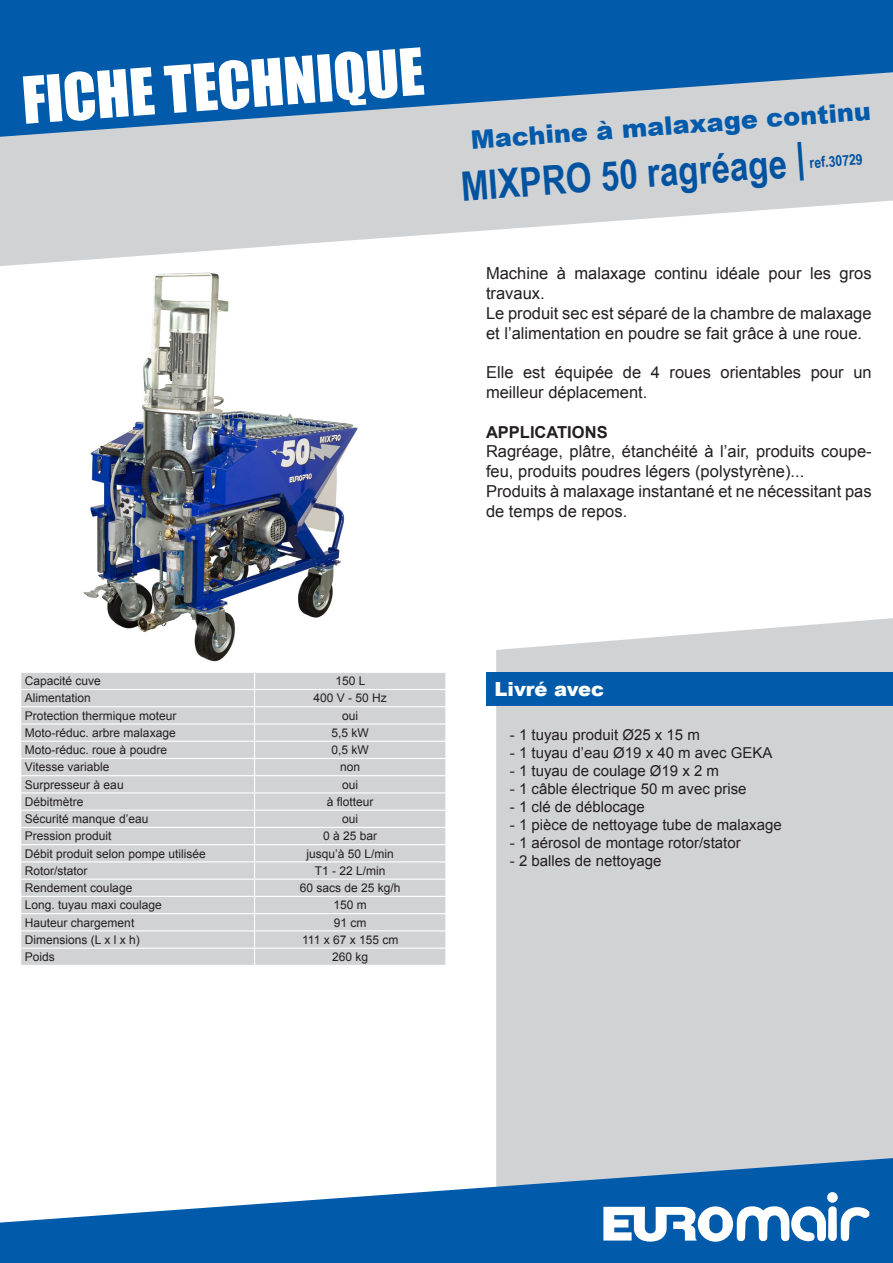
<style>
.page{position:relative;width:893px;height:1263px;background:#fff}
.page>*{position:absolute;margin:0;border:0;box-sizing:border-box;transform-origin:0 0}
.t1{font:60px "Impact";color:#fff}
.t2{font:700 40.5px "Arial Narrow";color:#0153a0}
.t3{font:900 25.5px "Arial";color:#015aaa}
.t4{font:900 19.5px "Arial";color:#fff}
.t5{font:16.5px/19.8px "Arial";color:#231f20}
.t6{font:700 16.5px "Arial";color:#231f20}
.t7{font:15px "Arial";color:#231f20}
.t8{font:700 15px "Arial Narrow";color:#0153a0}
.t9{font:12px "Arial";color:#231f20}
</style>
<div class="page">
<svg style="left:0;top:137px;width:893px;height:129px;fill:#d1d2d4"></svg>
<div style="left:496px;top:618px;width:397px;height:540px;background:#d1d2d4"></div>
<svg style="left:0;top:1158px;width:893px;height:105px;fill:#015aaa"></svg>
<svg style="left:603px;top:1206px;width:269px;height:36px"></svg>
<div style="left:827px;top:1192px;width:11px;height:11px;background:#fff;border-radius:50%"></div>
<svg style="left:0;top:0;width:893px;height:137px;background:#3276b3"></svg>
<img style="left:83px;top:272px;width:275px;height:390px">
<div style="left:486px;top:672px;width:407px;height:33px;background:#015aaa"></div>
<div style="left:21px;top:673px;width:424px;height:292px;background:#d1d2d4"></div>
<hr style="left:20px;top:689px;width:235px;height:1px;background:#fff">
<hr style="left:255px;top:689px;width:191px;height:1px;background:#fff">
<hr style="left:20px;top:706px;width:235px;height:1px;background:#fff">
<hr style="left:255px;top:706px;width:191px;height:1px;background:#fff">
<hr style="left:20px;top:723px;width:235px;height:1px;background:#fff">
<hr style="left:255px;top:723px;width:191px;height:1px;background:#fff">
<hr style="left:20px;top:741px;width:235px;height:1px;background:#fff">
<hr style="left:255px;top:741px;width:191px;height:1px;background:#fff">
<hr style="left:20px;top:758px;width:235px;height:1px;background:#fff">
<hr style="left:255px;top:758px;width:191px;height:1px;background:#fff">
<hr style="left:20px;top:775px;width:235px;height:1px;background:#fff">
<hr style="left:255px;top:775px;width:191px;height:1px;background:#fff">
<hr style="left:20px;top:792px;width:235px;height:1px;background:#fff">
<hr style="left:255px;top:792px;width:191px;height:1px;background:#fff">
<hr style="left:20px;top:810px;width:235px;height:1px;background:#fff">
<hr style="left:255px;top:810px;width:191px;height:1px;background:#fff">
<hr style="left:20px;top:827px;width:235px;height:1px;background:#fff">
<hr style="left:255px;top:827px;width:191px;height:1px;background:#fff">
<hr style="left:20px;top:844px;width:235px;height:1px;background:#fff">
<hr style="left:255px;top:844px;width:191px;height:1px;background:#fff">
<hr style="left:20px;top:861px;width:235px;height:1px;background:#fff">
<hr style="left:255px;top:861px;width:191px;height:1px;background:#fff">
<hr style="left:20px;top:878px;width:235px;height:2px;background:#fff">
<hr style="left:255px;top:878px;width:191px;height:2px;background:#fff">
<svg style="left:254px;top:673px;width:1px;height:292px"></svg>
<svg style="left:445px;top:673px;width:1px;height:292px"></svg>
<hr style="left:20px;top:896px;width:235px;height:1px;background:#fff">
<hr style="left:20px;top:913px;width:235px;height:1px;background:#fff">
<hr style="left:20px;top:930px;width:235px;height:1px;background:#fff">
<hr style="left:20px;top:947px;width:235px;height:2px;background:#fff">
<hr style="left:255px;top:896px;width:191px;height:1px;background:#fff">
<hr style="left:255px;top:913px;width:191px;height:1px;background:#fff">
<hr style="left:255px;top:930px;width:191px;height:1px;background:#fff">
<hr style="left:255px;top:947px;width:191px;height:2px;background:#fff">
<h1 class="t1" style="left:19px;top:53px;width:404px;rotate:-4deg">FICHE TECHNIQUE</h1>
<p class="t3" style="left:470px;top:121px;width:402px;rotate:-4deg">Machine à malaxage continu</p>
<p class="t2" style="left:459px;top:156px;width:347px;rotate:-4deg">MIXPRO 50 ragréage |</p>
<p class="t8" style="left:809px;top:151px;width:55px;rotate:-4deg">ref.30729</p>
<p class="t5" style="left:486px;top:264px;width:387px">Machine à malaxage continu idéale pour les gros travaux.</p>
<p class="t5" style="left:486px;top:303px;width:387px">Le produit sec est séparé de la chambre de malaxage et l’alimentation en poudre se fait grâce à une roue.</p>
<p class="t5" style="left:486px;top:363px;width:387px">Elle est équipée de 4 roues orientables pour un meilleur déplacement.</p>
<p class="t6" style="left:486px;top:421px;width:123px">APPLICATIONS</p>
<p class="t5" style="left:486px;top:442px;width:387px">Ragréage, plâtre, étanchéité à l’air, produits coupe&shy;feu, produits poudres légers (polystyrène)...</p>
<p class="t5" style="left:486px;top:481px;width:387px">Produits à malaxage instantané et ne nécessitant pas de temps de repos.</p>
<p class="t9" style="left:25px;top:673px;width:78px">Capacité cuve</p>
<p class="t9" style="left:335px;top:673px;width:32px">150 L</p>
<p class="t9" style="left:25px;top:690px;width:68px">Alimentation</p>
<p class="t9" style="left:314px;top:690px;width:75px">400 V - 50 Hz</p>
<p class="t9" style="left:25px;top:708px;width:153px">Protection thermique moteur</p>
<p class="t9" style="left:342px;top:708px;width:18px">oui</p>
<p class="t9" style="left:25px;top:725px;width:152px">Moto-réduc. arbre malaxage</p>
<p class="t9" style="left:332px;top:725px;width:39px">5,5 kW</p>
<p class="t9" style="left:25px;top:742px;width:144px">Moto-réduc. roue à poudre</p>
<p class="t9" style="left:332px;top:742px;width:39px">0,5 kW</p>
<p class="t9" style="left:25px;top:759px;width:86px">Vitesse variable</p>
<p class="t9" style="left:340px;top:759px;width:22px">non</p>
<p class="t9" style="left:25px;top:777px;width:100px">Surpresseur à eau</p>
<p class="t9" style="left:342px;top:777px;width:18px">oui</p>
<p class="t9" style="left:25px;top:794px;width:60px">Débitmètre</p>
<p class="t9" style="left:327px;top:794px;width:48px">à flotteur</p>
<p class="t9" style="left:25px;top:811px;width:125px">Sécurité manque d’eau</p>
<p class="t9" style="left:342px;top:811px;width:18px">oui</p>
<p class="t9" style="left:25px;top:828px;width:88px">Pression produit</p>
<p class="t9" style="left:323px;top:828px;width:56px">0 à 25 bar</p>
<p class="t9" style="left:25px;top:845px;width:182px">Débit produit selon pompe utilisée</p>
<p class="t9" style="left:307px;top:845px;width:89px">jusqu’à 50 L/min</p>
<p class="t9" style="left:25px;top:863px;width:64px">Rotor/stator</p>
<p class="t9" style="left:315px;top:863px;width:72px">T1 - 22 L/min</p>
<p class="t9" style="left:25px;top:880px;width:109px">Rendement coulage</p>
<p class="t9" style="left:300px;top:880px;width:102px">60 sacs de 25 kg/h</p>
<p class="t9" style="left:25px;top:897px;width:138px">Long. tuyau maxi coulage</p>
<p class="t9" style="left:334px;top:897px;width:35px">150 m</p>
<p class="t9" style="left:25px;top:914px;width:111px">Hauteur chargement</p>
<p class="t9" style="left:334px;top:914px;width:34px">91 cm</p>
<p class="t9" style="left:25px;top:932px;width:116px">Dimensions (L x l x h)</p>
<p class="t9" style="left:302px;top:932px;width:98px">111 x 67 x 155 cm</p>
<p class="t9" style="left:25px;top:949px;width:32px">Poids</p>
<p class="t9" style="left:332px;top:949px;width:38px">260 kg</p>
<h3 class="t4" style="left:495px;top:674px;width:111px">Livré avec</h3>
<p class="t7" style="left:510px;top:725px;width:192px">- 1 tuyau produit Ø25 x 15 m</p>
<p class="t7" style="left:510px;top:743px;width:264px">- 1 tuyau d’eau Ø19 x 40 m avec GEKA</p>
<p class="t7" style="left:510px;top:761px;width:211px">- 1 tuyau de coulage Ø19 x 2 m</p>
<p class="t7" style="left:510px;top:779px;width:238px">- 1 câble électrique 50 m avec prise</p>
<p class="t7" style="left:510px;top:797px;width:137px">- 1 clé de déblocage</p>
<p class="t7" style="left:510px;top:815px;width:273px">- 1 pièce de nettoyage tube de malaxage</p>
<p class="t7" style="left:510px;top:833px;width:232px">- 1 aérosol de montage rotor/stator</p>
<p class="t7" style="left:510px;top:851px;width:153px">- 2 balles de nettoyage</p>
</div>
